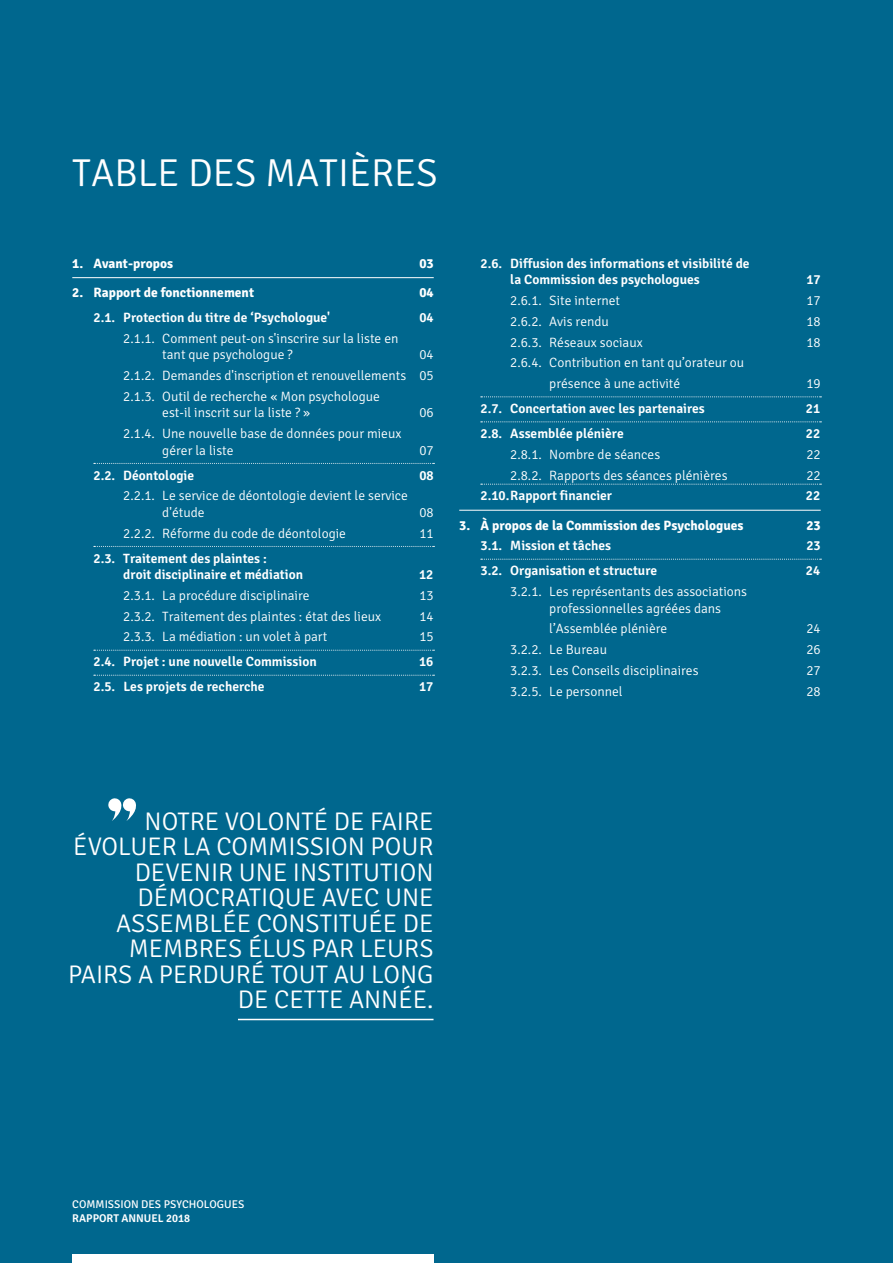
<style>
.page{position:relative;width:893px;height:1263px;background:#00678e}
.page>*{position:absolute;margin:0;border:0;box-sizing:border-box;transform-origin:0 0}
.t1{font:300 39px "Signika";color:#fff}
.t2{font:300 25.5px/25.5px "Signika";color:#fff;text-align:right}
.t3{font:300 13.5px/16.5px "Signika";color:#fff}
.t4{font:600 13.5px/16.5px "Signika";color:#fff}
.t5{font:700 13.5px "Signika";color:#fff}
.t6{font:11.25px "Signika";color:#fff}
.t7{font:600 11.25px "Signika";color:#fff}
</style>
<div class="page">
<hr style="left:72px;top:277px;width:362px;height:1px;background:#fff">
<svg style="left:94px;top:463px;width:340px;height:1px"></svg>
<svg style="left:94px;top:546px;width:340px;height:1px"></svg>
<svg style="left:94px;top:650px;width:340px;height:1px"></svg>
<svg style="left:94px;top:675px;width:340px;height:1px"></svg>
<svg style="left:481px;top:397px;width:340px;height:1px"></svg>
<svg style="left:481px;top:422px;width:340px;height:1px"></svg>
<svg style="left:481px;top:484px;width:340px;height:1px"></svg>
<hr style="left:459px;top:510px;width:362px;height:1px;background:#fff">
<svg style="left:481px;top:559px;width:340px;height:1px"></svg>
<div style="left:72px;top:1254px;width:362px;height:9px;background:#fff"></div>
<hr style="left:238px;top:1019px;width:195px;height:1px;background:#fff">
<svg style="left:108px;top:798px;width:28px;height:23px"></svg>
<h1 class="t1" style="left:72px;top:151px;width:367px">TABLE DES MATIÈRES</h1>
<p class="t5" style="left:72px;top:255px;width:102px">1. Avant-propos</p>
<p class="t5" style="left:419px;top:255px;width:16px">03</p>
<p class="t5" style="left:72px;top:284px;width:183px">2. Rapport de fonctionnement</p>
<p class="t5" style="left:419px;top:284px;width:16px">04</p>
<p class="t4" style="left:94px;top:309px;width:238px">2.1. Protection du titre de ‘Psychologue'</p>
<p class="t4" style="left:419px;top:309px;width:16px">04</p>
<p class="t3" style="left:162px;top:330px;width:238px;text-indent:-39px">2.1.1. Comment peut-on s'inscrire sur la liste en tant que psychologue ?</p>
<p class="t3" style="left:123px;top:345px;width:312px;line-height:20.7px;text-align:justify;text-indent:296px">04<br>2.1.2. Demandes d'inscription et renouvellements 05<br>2.1.3. Outil de recherche « Mon psychologue</p>
<p class="t3" style="left:162px;top:405px;width:149px">est-il inscrit sur la liste ? »</p>
<p class="t3" style="left:419px;top:405px;width:16px">06</p>
<p class="t3" style="left:162px;top:426px;width:241px;text-indent:-39px">2.1.4. Une nouvelle base de données pour mieux gérer la liste</p>
<p class="t3" style="left:419px;top:442px;width:16px">07</p>
<p class="t4" style="left:94px;top:467px;width:102px">2.2. Déontologie</p>
<p class="t4" style="left:419px;top:467px;width:16px">08</p>
<p class="t3" style="left:162px;top:488px;width:247px;text-indent:-39px">2.2.1. Le service de déontologie devient le service d'étude</p>
<p class="t3" style="left:419px;top:504px;width:16px">08</p>
<p class="t3" style="left:123px;top:525px;width:224px">2.2.2. Réforme du code de déontologie</p>
<p class="t3" style="left:419px;top:525px;width:16px">11</p>
<p class="t4" style="left:123px;top:550px;width:181px;text-indent:-30px">2.3. Traitement des plaintes :<br>droit disciplinaire et médiation</p>
<p class="t4" style="left:419px;top:566px;width:16px">12</p>
<p class="t3" style="left:123px;top:587px;width:188px">2.3.1. La procédure disciplinaire</p>
<p class="t3" style="left:419px;top:587px;width:16px">13</p>
<p class="t3" style="left:123px;top:608px;width:259px">2.3.2. Traitement des plaintes : état des lieux</p>
<p class="t3" style="left:419px;top:608px;width:16px">14</p>
<p class="t3" style="left:123px;top:629px;width:205px">2.3.3. La médiation : un volet à part</p>
<p class="t3" style="left:419px;top:629px;width:16px">15</p>
<p class="t4" style="left:94px;top:654px;width:225px">2.4. Projet : une nouvelle Commission</p>
<p class="t4" style="left:419px;top:654px;width:16px">16</p>
<p class="t4" style="left:94px;top:679px;width:173px">2.5. Les projets de recherche</p>
<p class="t4" style="left:419px;top:679px;width:16px">17</p>
<p class="t4" style="left:510px;top:255px;width:241px;text-indent:-30px">2.6. Diffusion des informations et visibilité de la Commission des psychologues</p>
<p class="t4" style="left:806px;top:272px;width:16px">17</p>
<p class="t3" style="left:510px;top:293px;width:111px">2.6.1. Site internet</p>
<p class="t3" style="left:806px;top:293px;width:16px">17</p>
<p class="t3" style="left:510px;top:313px;width:100px">2.6.2. Avis rendu</p>
<p class="t3" style="left:806px;top:313px;width:16px">18</p>
<p class="t3" style="left:510px;top:334px;width:134px">2.6.3. Réseaux sociaux</p>
<p class="t3" style="left:806px;top:334px;width:16px">18</p>
<p class="t3" style="left:549px;top:353px;width:196px;line-height:20.7px;text-indent:-39px">2.6.4. Contribution en tant qu’orateur ou présence à une activité</p>
<p class="t3" style="left:806px;top:376px;width:16px">19</p>
<p class="t4" style="left:480px;top:400px;width:226px">2.7. Concertation avec les partenaires</p>
<p class="t4" style="left:806px;top:400px;width:16px">21</p>
<p class="t4" style="left:480px;top:425px;width:145px">2.8. Assemblée plénière</p>
<p class="t4" style="left:806px;top:425px;width:16px">22</p>
<p class="t3" style="left:510px;top:446px;width:151px">2.8.1. Nombre de séances</p>
<p class="t3" style="left:806px;top:446px;width:16px">22</p>
<p class="t3" style="left:510px;top:467px;width:219px">2.8.2. Rapports des séances plénières</p>
<p class="t3" style="left:806px;top:467px;width:16px">22</p>
<p class="t4" style="left:480px;top:488px;width:133px">2.10.Rapport financier</p>
<p class="t4" style="left:806px;top:488px;width:16px">22</p>
<p class="t5" style="left:459px;top:517px;width:286px">3. À propos de la Commission des Psychologues</p>
<p class="t5" style="left:806px;top:517px;width:16px">23</p>
<p class="t4" style="left:480px;top:538px;width:132px">3.1. Mission et tâches</p>
<p class="t4" style="left:806px;top:538px;width:16px">23</p>
<p class="t4" style="left:480px;top:563px;width:178px">3.2. Organisation et structure</p>
<p class="t4" style="left:806px;top:563px;width:16px">24</p>
<p class="t3" style="left:549px;top:584px;width:199px;text-indent:-39px">3.2.1. Les représentants des associations professionnelles agréées dans</p>
<p class="t3" style="left:549px;top:621px;width:120px">l’Assemblée plénière</p>
<p class="t3" style="left:806px;top:621px;width:16px">24</p>
<p class="t3" style="left:510px;top:642px;width:98px">3.2.2. Le Bureau</p>
<p class="t3" style="left:806px;top:642px;width:16px">26</p>
<p class="t3" style="left:510px;top:662px;width:190px">3.2.3. Les Conseils disciplinaires</p>
<p class="t3" style="left:806px;top:662px;width:16px">27</p>
<p class="t3" style="left:510px;top:683px;width:114px">3.2.5. Le personnel</p>
<p class="t3" style="left:806px;top:683px;width:16px">28</p>
<h2 class="t2" style="left:68px;top:809px;width:367px">NOTRE VOLONTÉ DE FAIRE<br>ÉVOLUER LA COMMISSION POUR<br>DEVENIR UNE INSTITUTION<br>DÉMOCRATIQUE AVEC UNE<br>ASSEMBLÉE CONSTITUÉE DE<br>MEMBRES ÉLUS PAR LEURS<br>PAIRS A PERDURÉ TOUT AU LONG<br>DE CETTE ANNÉE.</h2>
<p class="t6" style="left:72px;top:1198px;width:174px">COMMISSION DES PSYCHOLOGUES</p>
<p class="t7" style="left:72px;top:1211px;width:119px">RAPPORT ANNUEL 2018</p>
</div>
